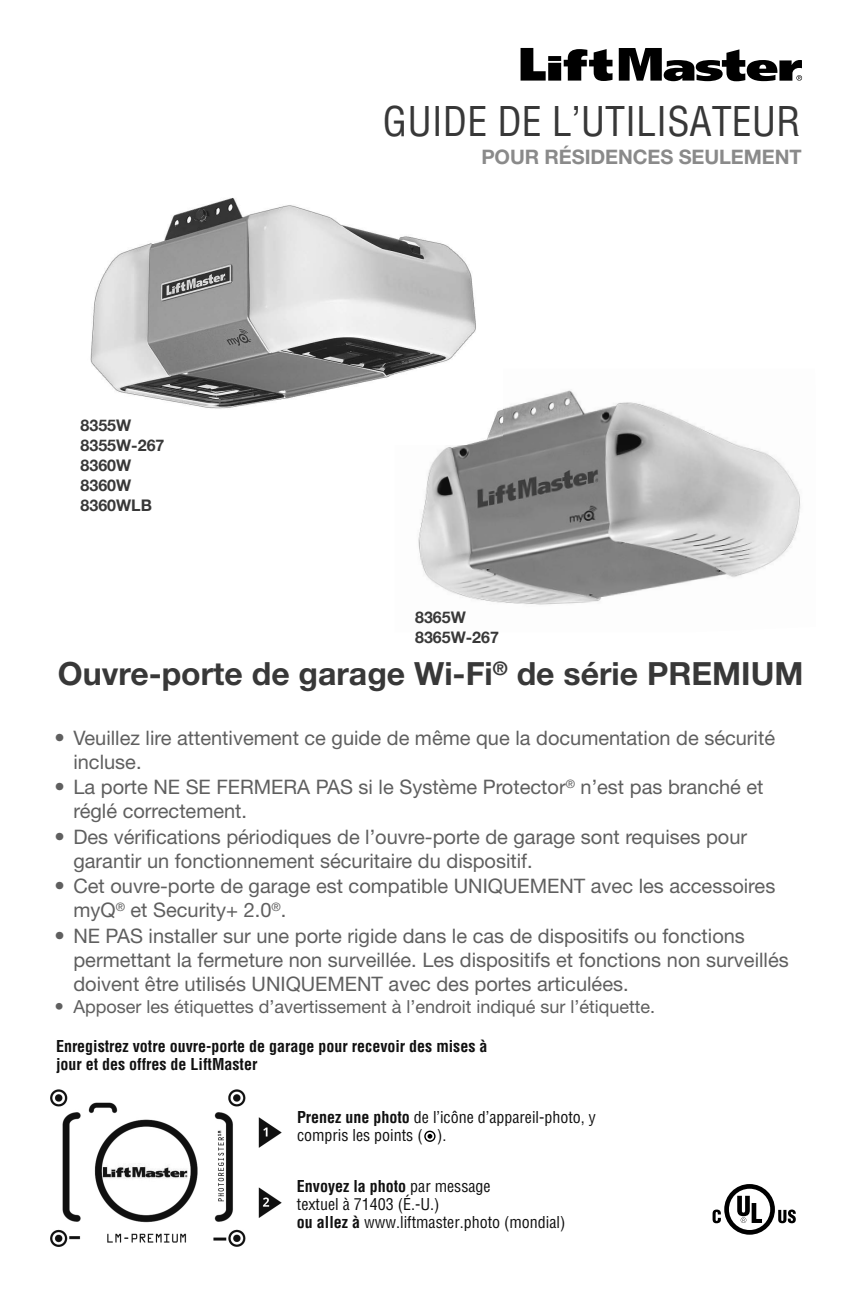
<style>
.page{position:relative;width:864px;height:1296px;background:#fff}
.page>*{position:absolute;margin:0;border:0;box-sizing:border-box;transform-origin:0 0}
.t1{font:condensed 40px "Helvetica LT Std";color:#383838}
.t2{font:700 32px "Helvetica Neue LT Std";color:#383838}
.t3{font:20px/24px "Helvetica Neue LT Std";color:#5f5f5f}
.t4{font:700 20px "Helvetica Neue LT Std";letter-spacing:-.005em;color:#8a8a8a}
.t5{font:18px "Helvetica Neue LT Std";color:#5f5f5f}
.t6{font:condensed 16px/18px "Helvetica LT Std";color:#101010}
.t7{font:700 condensed 16px/18px "Helvetica LT Std";color:#101010}
.t8{font:700 16px/20px "Helvetica Neue";color:#383838}
.s1{font-family:"Helvetica LT Std";font-weight:700;font-stretch:condensed}
.s2{font-weight:700}
</style>
<div class="page">
<img style="left:50px;top:1089px;width:232px;height:157px">
<svg style="left:521px;top:48px;width:92px;height:33px"></svg>
<svg style="left:619px;top:48px;width:183px;height:33px"></svg>
<svg style="left:713px;top:1184px;width:83px;height:51px"></svg>
<svg style="left:424px;top:1131px;width:12px;height:11px"></svg>
<img style="left:90px;top:198px;width:386px;height:211px">
<img style="left:418px;top:390px;width:383px;height:215px">
<img style="left:395px;top:369px;width:108px;height:75px">
<h1 class="t1" style="left:383px;top:105px;width:419px">GUIDE DE L’UTILISATEUR</h1>
<p class="t8" style="left:81px;top:415px;width:85px">8355W<br>8355W-267<br>8360W<br>8360W<br>8360WLB</p>
<p class="t4" style="left:481px;top:149px;width:322px">POUR RÉSIDENCES SEULEMENT</p>
<p class="t8" style="left:415px;top:606px;width:85px">8365W<br>8365W-267</p>
<h2 class="t2" style="left:58px;top:662px;width:747px">Ouvre-porte de garage Wi-Fi<sup>®</sup> de série PREMIUM</h2>
<p class="t3" style="left:73px;top:728px;width:703px;text-indent:-18px"><span class="s1">•</span> Veuillez lire attentivement ce guide de même que la documentation de sécurité incluse.</p>
<p class="t3" style="left:73px;top:777px;width:692px;text-indent:-18px"><span class="s1">•</span> La porte NE SE FERMERA PAS si le Système Protector<sup>®</sup> n’est pas branché et réglé correctement.</p>
<p class="t3" style="left:73px;top:827px;width:675px;text-indent:-18px"><span class="s1">•</span> Des vérifications périodiques de l’ouvre-porte de garage sont requises pour garantir un fonctionnement sécuritaire du dispositif.</p>
<p class="t3" style="left:73px;top:876px;width:703px;text-indent:-18px"><span class="s1">•</span> Cet ouvre-porte de garage est compatible UNIQUEMENT avec les accessoires myQ<sup>®</sup> et Security+ 2.0<sup>®</sup>.</p>
<p class="t3" style="left:73px;top:926px;width:717px;text-indent:-18px"><span class="s1">•</span> NE PAS installer sur une porte rigide dans le cas de dispositifs ou fonctions permettant la fermeture non surveillée. Les dispositifs et fonctions non surveillés doivent être utilisés UNIQUEMENT avec des portes articulées.</p>
<p class="t5" style="left:55px;top:1000px;width:601px"><span class="s1">•</span> Apposer les étiquettes d’avertissement à l’endroit indiqué sur l’étiquette.</p>
<p class="t7" style="left:56px;top:1039px;width:433px">Enregistrez votre ouvre-porte de garage pour recevoir des mises à jour et des offres de LiftMaster</p>
<p class="t6" style="left:297px;top:1110px;width:301px"><span class="s2">Prenez une photo</span> de l’icône d’appareil-photo, y compris les points ( ).</p>
<p class="t6" style="left:297px;top:1178px;width:270px"><span class="s2">Envoyez la photo</span> par message<br>textuel à 71403 (É.-U.)<br><span class="s2">ou allez à</span> www.liftmaster.photo (mondial)</p>
</div>
